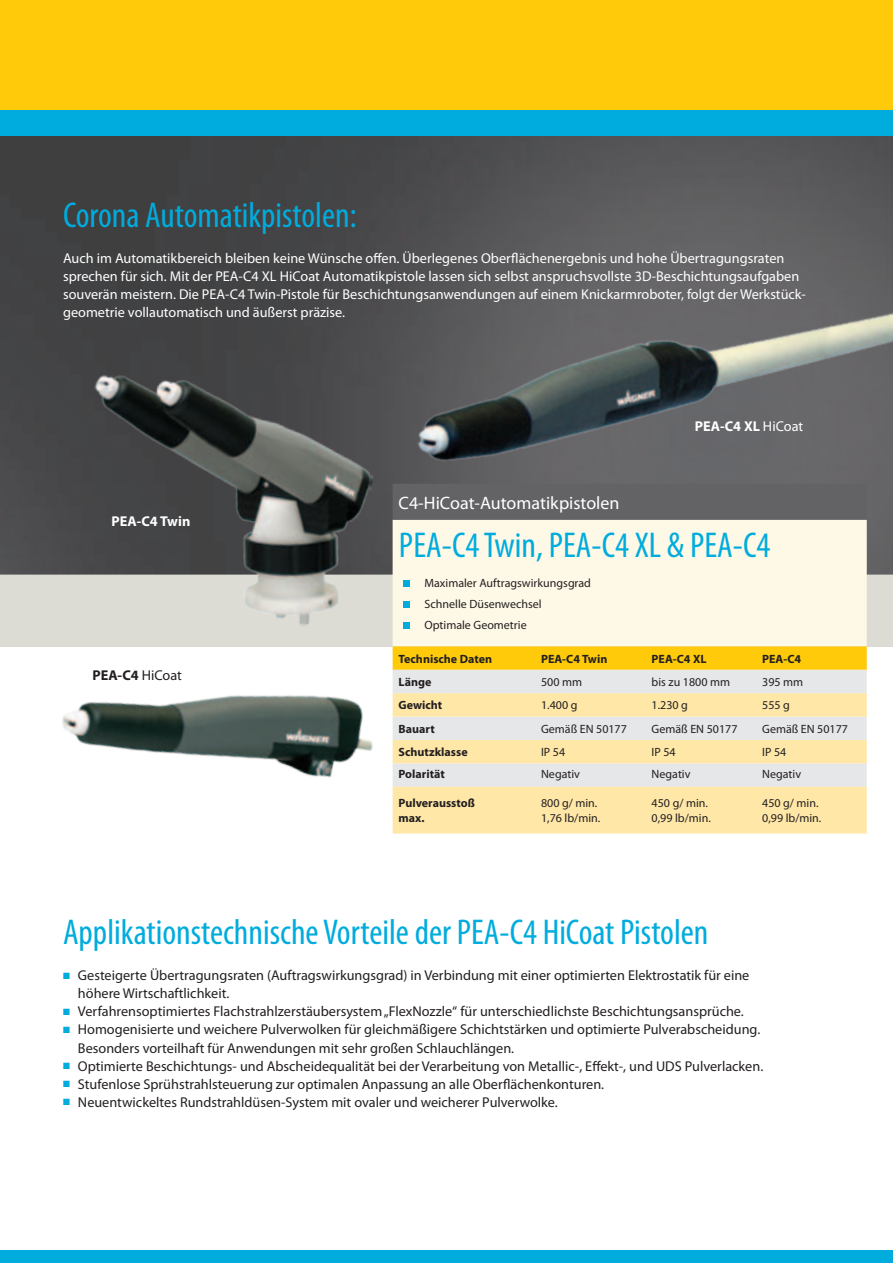
<style>
.page{position:relative;width:893px;height:1263px;background:#fff}
.page>*{position:absolute;margin:0;border:0;box-sizing:border-box;transform-origin:0 0}
.Slogan_Condensed_24p{font:condensed 36px "Myriad Pro";color:#00acdd}
.Table_Head_12pt_whit{font:18px "Myriad Pro";color:#fff}
.Listing_Text_9_5pt_1{font:14.25px/18px "Myriad Pro";color:#231f20}
.continuous_Text_9_5p{font:14.25px/18px "Myriad Pro";color:#fff}
.continuous_Text_9_5p-2{font:700 14.25px "Myriad Pro";color:#fff}
.continuous_Text_9_5p-3{font:700 14.25px "Myriad Pro";color:#231f20}
.continous_text_9_5_b{font:700 14.25px "Myriad Pro";color:#fff}
.Tabel_Data_8pt{font:12px/14.4px "Myriad Pro";color:#231f20}
.Tabel_Dimensions_Bol{font:700 12px/14.4px "Myriad Pro";color:#231f20}
.s1{font-weight:400}
.s2{color:#00acdd}
</style>
<div class="page">
<img style="left:0;top:136px;width:893px;height:439px">
<div style="left:0;top:575px;width:893px;height:71px;background:#dcdcd4"></div>
<div style="left:0;top:0;width:893px;height:111px;background:#feca0a"></div>
<div style="left:0;top:111px;width:893px;height:25px;background:#00acdd"></div>
<div style="left:0;top:1250px;width:893px;height:13px;background:#00acdd"></div>
<svg style="left:393px;top:484px;width:16px;height:36px"></svg>
<div style="left:393px;top:520px;width:474px;height:126px;background:#fef9e7"></div>
<svg style="left:393px;top:646px;width:474px;height:24px"></svg>
<div style="left:393px;top:670px;width:474px;height:23px;background:#e6e7e9"></div>
<svg style="left:393px;top:693px;width:474px;height:140px;fill:#ffe7a7"></svg>
<svg style="left:403px;top:580px;width:6px;height:6px"></svg>
<svg style="left:403px;top:601px;width:6px;height:6px"></svg>
<svg style="left:403px;top:622px;width:6px;height:6px"></svg>
<img style="left:54px;top:623px;width:335px;height:155px">
<img style="left:409px;top:219px;width:484px;height:324px">
<img style="left:69px;top:369px;width:313px;height:264px">
<p class="Slogan_Condensed_24p" style="left:63px;top:193px;width:295px">Corona Automatikpistolen:</p>
<p class="continuous_Text_9_5p" style="left:63px;top:249px;width:744px">Auch im Automatikbereich bleiben keine Wünsche offen. Überlegenes Oberflächenergebnis und hohe Übertragungsraten sprechen für sich. Mit der PEA-C4 XL HiCoat Automatikpistole lassen sich selbst anspruchsvollste 3D-Beschichtungsaufgaben souverän meistern. Die PEA-C4 Twin-Pistole für Beschichtungsanwendungen auf einem Knickarmroboter, folgt der Werkstück&shy;geometrie vollautomatisch und äußerst präzise.</p>
<p class="continous_text_9_5_b" style="left:112px;top:511px;width:80px">PEA-C4 Twin</p>
<p class="continuous_Text_9_5p-3" style="left:92px;top:666px;width:91px">PEA-C4 <span class="s1">HiCoat</span></p>
<p class="Table_Head_12pt_whit" style="left:399px;top:491px;width:222px">C4-HiCoat-Automatikpistolen</p>
<p class="continuous_Text_9_5p-2" style="left:695px;top:416px;width:110px">PEA-C4 XL <span class="s1">HiCoat</span></p>
<p class="Slogan_Condensed_24p" style="left:399px;top:523px;width:373px">PEA-C4 Twin, PEA-C4 XL &amp; PEA-C4</p>
<p class="Tabel_Data_8pt" style="left:424px;top:576px;width:168px">Maximaler Auftragswirkungsgrad</p>
<p class="Tabel_Data_8pt" style="left:424px;top:596px;width:119px">Schnelle Düsenwechsel</p>
<p class="Tabel_Data_8pt" style="left:424px;top:617px;width:104px">Optimale Geometrie</p>
<p class="Tabel_Dimensions_Bol" style="left:399px;top:651px;width:95px">Technische Daten</p>
<p class="Tabel_Dimensions_Bol" style="left:541px;top:651px;width:68px">PEA-C4 Twin</p>
<p class="Tabel_Dimensions_Bol" style="left:652px;top:651px;width:56px">PEA-C4 XL</p>
<p class="Tabel_Dimensions_Bol" style="left:762px;top:651px;width:40px">PEA-C4</p>
<p class="Tabel_Dimensions_Bol" style="left:399px;top:674px;width:34px">Länge</p>
<p class="Tabel_Data_8pt" style="left:541px;top:675px;width:43px">500 mm</p>
<p class="Tabel_Data_8pt" style="left:652px;top:675px;width:80px">bis zu 1800 mm</p>
<p class="Tabel_Data_8pt" style="left:762px;top:675px;width:43px">395 mm</p>
<p class="Tabel_Dimensions_Bol" style="left:399px;top:698px;width:45px">Gewicht</p>
<p class="Tabel_Data_8pt" style="left:541px;top:698px;width:38px">1.400 g</p>
<p class="Tabel_Data_8pt" style="left:652px;top:698px;width:38px">1.230 g</p>
<p class="Tabel_Data_8pt" style="left:762px;top:698px;width:29px">555 g</p>
<p class="Tabel_Dimensions_Bol" style="left:399px;top:721px;width:38px">Bauart</p>
<p class="Tabel_Data_8pt" style="left:541px;top:721px;width:87px">Gemäß EN 50177</p>
<p class="Tabel_Data_8pt" style="left:652px;top:721px;width:87px">Gemäß EN 50177</p>
<p class="Tabel_Data_8pt" style="left:762px;top:721px;width:87px">Gemäß EN 50177</p>
<p class="Tabel_Dimensions_Bol" style="left:399px;top:744px;width:71px">Schutzklasse</p>
<p class="Tabel_Data_8pt" style="left:541px;top:745px;width:26px">IP 54</p>
<p class="Tabel_Data_8pt" style="left:652px;top:745px;width:26px">IP 54</p>
<p class="Tabel_Data_8pt" style="left:762px;top:745px;width:26px">IP 54</p>
<p class="Tabel_Dimensions_Bol" style="left:399px;top:767px;width:48px">Polarität</p>
<p class="Tabel_Data_8pt" style="left:541px;top:767px;width:40px">Negativ</p>
<p class="Tabel_Data_8pt" style="left:652px;top:767px;width:40px">Negativ</p>
<p class="Tabel_Data_8pt" style="left:762px;top:767px;width:40px">Negativ</p>
<p class="Tabel_Dimensions_Bol" style="left:399px;top:796px;width:78px">Pulverausstoß max.</p>
<p class="Tabel_Data_8pt" style="left:541px;top:796px;width:61px">800 g/ min.<br>1,76 lb/min.</p>
<p class="Tabel_Data_8pt" style="left:652px;top:796px;width:61px">450 g/ min.<br>0,99 lb/min.</p>
<p class="Tabel_Data_8pt" style="left:762px;top:796px;width:61px">450 g/ min.<br>0,99 lb/min.</p>
<p class="Slogan_Condensed_24p" style="left:63px;top:911px;width:647px">Applikationstechnische Vorteile der PEA-C4 HiCoat Pistolen</p>
<p class="Listing_Text_9_5pt_1" style="left:78px;top:966px;width:673px;text-indent:-15px"><span class="s2">■</span> Gesteigerte Übertragungsraten (Auftragswirkungsgrad) in Verbindung mit einer optimierten Elektrostatik für eine höhere Wirtschaftlichkeit.</p>
<p class="Listing_Text_9_5pt_1" style="left:63px;top:1002px;width:682px"><span class="s2">■</span> Verfahrensoptimiertes Flachstrahlzerstäubersystem „FlexNozzle“ für unterschiedlichste Beschichtungsansprüche.</p>
<p class="Listing_Text_9_5pt_1" style="left:78px;top:1020px;width:684px;text-indent:-15px"><span class="s2">■</span> Homogenisierte und weichere Pulverwolken für gleichmäßigere Schichtstärken und optimierte Pulverabscheidung.<br>Besonders vorteilhaft für Anwendungen mit sehr großen Schlauchlängen.</p>
<p class="Listing_Text_9_5pt_1" style="left:63px;top:1056px;width:702px"><span class="s2">■</span> Optimierte Beschichtungs- und Abscheidequalität bei der Verarbeitung von Metallic-, Effekt-, und UDS Pulverlacken.</p>
<p class="Listing_Text_9_5pt_1" style="left:63px;top:1074px;width:543px"><span class="s2">■</span> Stufenlose Sprühstrahlsteuerung zur optimalen Anpassung an alle Oberflächenkonturen.</p>
<p class="Listing_Text_9_5pt_1" style="left:63px;top:1092px;width:496px"><span class="s2">■</span> Neuentwickeltes Rundstrahldüsen-System mit ovaler und weicherer Pulverwolke.</p>
</div>
